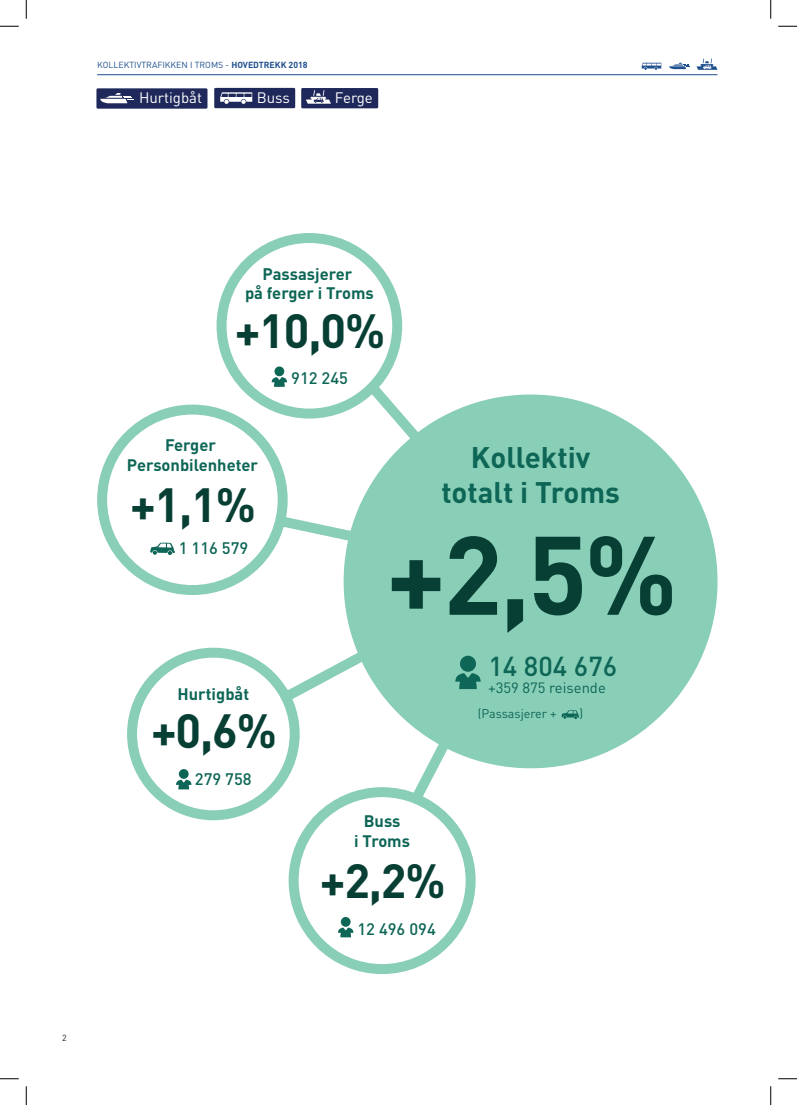
<style>
.page{position:relative;width:797px;height:1105px;background:#fff}
.page>*{position:absolute;margin:0;border:0;box-sizing:border-box;transform-origin:0 0}
.t1{font:700 109.62px "DIN";color:#073f34}
.t2{font:700 47.38px "DIN";color:#073f34}
.t3{font:700 29.38px/35.2px "DIN";color:#0d6656;text-align:center}
.t4{font:500 27.12px "DIN";color:#0d6656}
.t5{font:700 16.5px/19.8px "DIN";color:#0d6656;text-align:center}
.t6{font:500 16.5px "DIN";color:#0d6656}
.t7{font:15px "DIN";color:#fff}
.t8{font:14.75px "DIN";color:#0d6656}
.t9{font:12.5px "DIN";color:#0d6656}
.t10{font:8.75px "DIN";color:#1e4f8e}
.t11{font:8.75px "DIN";color:#231f20}
.s1{font-weight:700}
</style>
<div class="page">
<svg style="left:359px;top:374px;width:59px;height:64px"></svg>
<svg style="left:271px;top:511px;width:79px;height:41px"></svg>
<svg style="left:404px;top:721px;width:61px;height:88px"></svg>
<svg style="left:272px;top:653px;width:118px;height:58px"></svg>
<div style="left:343px;top:394px;width:374px;height:374px;background:#89ceb7;border-radius:50%"></div>
<svg style="left:455px;top:673px;width:25px;height:16px"></svg>
<div style="left:460px;top:656px;width:16px;height:16px;background:#0d6656;border-radius:50%"></div>
<svg style="left:561px;top:710px;width:18px;height:9px"></svg>
<div style="left:216px;top:233px;width:186px;height:186px;border:10px solid #89ceb7;border-radius:50%"></div>
<div style="left:288px;top:787px;width:187px;height:187px;border:10px solid #89ceb7;border-radius:50%"></div>
<div style="left:97px;top:405px;width:191px;height:190px;border:10px solid #89ceb7;border-radius:50%"></div>
<div style="left:127px;top:648px;width:173px;height:172px;border:10px solid #89ceb7;border-radius:50%"></div>
<svg style="left:272px;top:377px;width:15px;height:10px"></svg>
<div style="left:274px;top:366px;width:10px;height:10px;background:#0d6656;border-radius:50%"></div>
<svg style="left:176px;top:780px;width:15px;height:9px"></svg>
<div style="left:179px;top:769px;width:10px;height:10px;background:#0d6656;border-radius:50%"></div>
<svg style="left:338px;top:928px;width:15px;height:9px"></svg>
<div style="left:341px;top:917px;width:9px;height:10px;background:#0d6656;border-radius:50%"></div>
<svg style="left:150px;top:542px;width:25px;height:13px"></svg>
<svg style="left:641px;top:63px;width:20px;height:7px"></svg>
<svg style="left:669px;top:63px;width:21px;height:6px"></svg>
<svg style="left:696px;top:58px;width:21px;height:12px"></svg>
<hr style="left:97px;top:74px;width:620px;height:1px;background:#1e4f8e">
<div style="left:96px;top:88px;width:111px;height:21px;background:#1f285a"></div>
<svg style="left:100px;top:93px;width:34px;height:10px"></svg>
<div style="left:214px;top:88px;width:81px;height:20px;background:#1f285a"></div>
<svg style="left:220px;top:92px;width:32px;height:12px"></svg>
<div style="left:301px;top:88px;width:77px;height:20px;background:#1f285a"></div>
<svg style="left:306px;top:90px;width:25px;height:14px"></svg>
<svg style="left:0;top:25px;width:19px;height:2px"></svg>
<svg style="left:778px;top:25px;width:19px;height:2px"></svg>
<svg style="left:0;top:1078px;width:19px;height:1px"></svg>
<svg style="left:778px;top:1078px;width:19px;height:1px"></svg>
<svg style="left:25px;top:0;width:2px;height:19px"></svg>
<svg style="left:25px;top:1086px;width:2px;height:19px"></svg>
<svg style="left:770px;top:0;width:1px;height:19px"></svg>
<svg style="left:770px;top:1086px;width:1px;height:19px"></svg>
<p class="t10" style="left:97px;top:60px;width:212px">KOLLEKTIVTRAFIKKEN I TROMS - <span class="s1">HOVEDTREKK 2018</span></p>
<p class="t7" style="left:139px;top:88px;width:65px">Hurtigbåt</p>
<p class="t7" style="left:257px;top:88px;width:35px">Buss</p>
<p class="t7" style="left:335px;top:88px;width:39px">Ferge</p>
<p class="t11" style="left:62px;top:1032px;width:6px">2</p>
<p class="t5" style="left:245px;top:263px;width:130px">Passasjerer<br>på ferger i Troms</p>
<h2 class="t2" style="left:235px;top:299px;width:152px">+10,0%</h2>
<p class="t6" style="left:291px;top:367px;width:58px">912 245</p>
<p class="t5" style="left:127px;top:435px;width:133px">Ferger<br>Personbilenheter</p>
<h2 class="t2" style="left:130px;top:473px;width:127px">+1,1%</h2>
<p class="t6" style="left:179px;top:537px;width:71px">1 116 579</p>
<p class="t5" style="left:177px;top:683px;width:73px">Hurtigbåt</p>
<h2 class="t2" style="left:151px;top:700px;width:127px">+0,6%</h2>
<p class="t6" style="left:195px;top:769px;width:58px">279 758</p>
<h3 class="t3" style="left:441px;top:438px;width:180px">Kollektiv totalt i Troms</h3>
<h1 class="t1" style="left:386px;top:503px;width:293px">+2,5%</h1>
<h3 class="t4" style="left:488px;top:649px;width:130px">14 804 676</h3>
<p class="t8" style="left:488px;top:679px;width:119px">+359 875 reisende</p>
<p class="t9" style="left:478px;top:706px;width:80px">(Passasjerer +</p>
<p class="t9" style="left:579px;top:706px;width:5px">)</p>
<p class="t5" style="left:354px;top:810px;width:57px">Buss<br>i Troms</p>
<h2 class="t2" style="left:320px;top:849px;width:127px">+2,2%</h2>
<p class="t6" style="left:357px;top:918px;width:80px">12 496 094</p>
</div>
